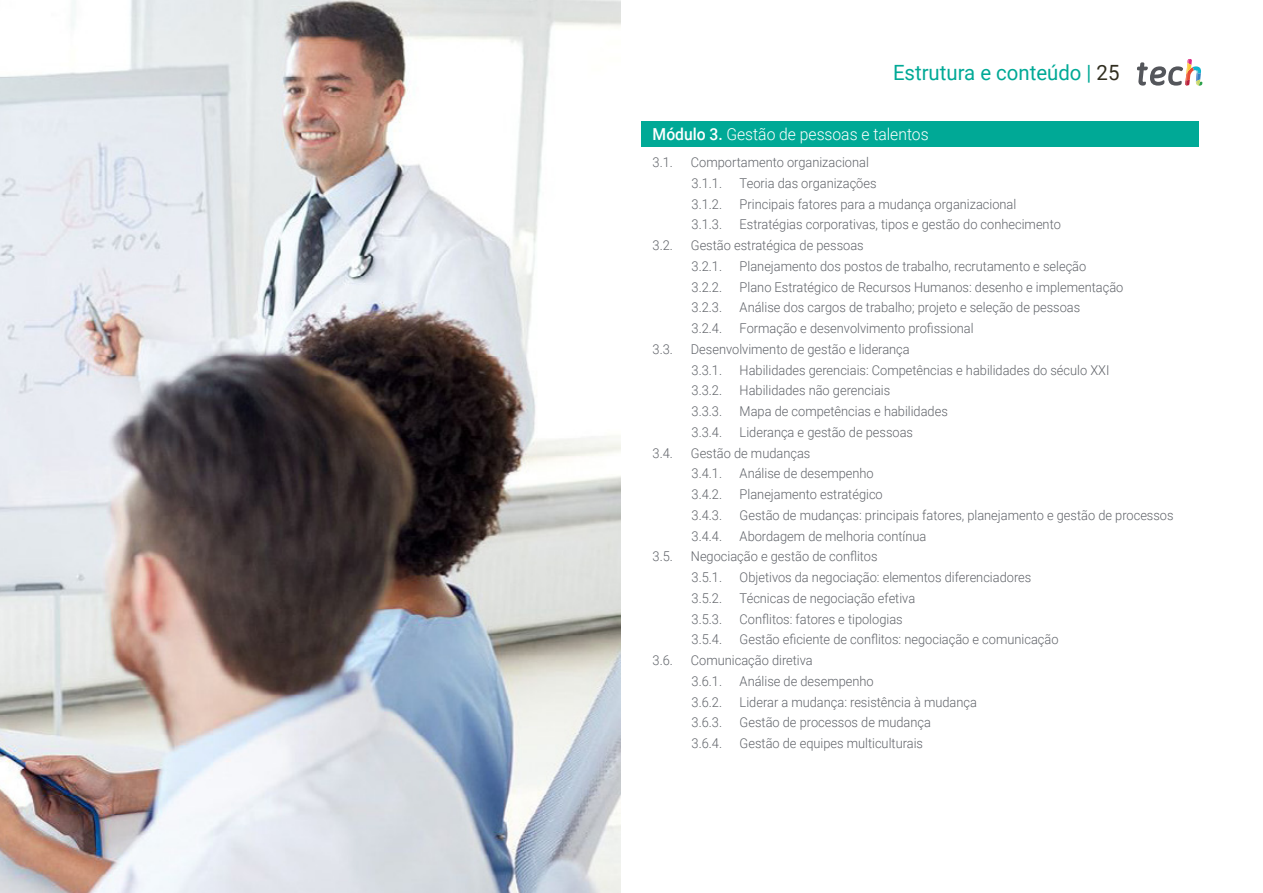
<style>
.page{position:relative;width:1263px;height:893px;background:#fff}
.page>*{position:absolute;margin:0;border:0;box-sizing:border-box;transform-origin:0 0}
.t1{font:21px "Roboto";color:#00a996}
.t2{font:300 16.5px "Roboto";color:#fff;scale:.95 1}
.t3{font:300 13.5px/20.7px "Roboto";color:#61646a;scale:.95 1}
.s1{color:#312e20}
.s2{font-weight:500}
</style>
<div class="page">
<img style="left:0;top:0;width:621px;height:893px">
<svg style="left:1137px;top:59px;width:65px;height:27px"></svg>
<div style="left:642px;top:121px;width:557px;height:25px;background:#00a996"></div>
<h1 class="t1" style="left:893px;top:57px;width:228px">Estrutura e conteúdo | <span class="s1">25</span></h1>
<p class="t2" style="left:653px;top:123px;width:292px"><span class="s2">Módulo 3.</span> Gestão de pessoas e talentos</p>
<p class="t3" style="left:653px;top:151px;width:23px">3.1.</p>
<p class="t3" style="left:691px;top:151px;width:189px">Comportamento organizacional<br>3.1.1.</p>
<p class="t3" style="left:740px;top:172px;width:146px">Teoria das organizações</p>
<p class="t3" style="left:692px;top:193px;width:34px">3.1.2.</p>
<p class="t3" style="left:740px;top:193px;width:293px">Principais fatores para a mudança organizacional</p>
<p class="t3" style="left:692px;top:214px;width:34px">3.1.3.</p>
<p class="t3" style="left:740px;top:214px;width:340px">Estratégias corporativas, tipos e gestão do conhecimento</p>
<p class="t3" style="left:653px;top:234px;width:23px">3.2.</p>
<p class="t3" style="left:691px;top:234px;width:183px">Gestão estratégica de pessoas<br>3.2.1.</p>
<p class="t3" style="left:740px;top:255px;width:366px">Planejamento dos postos de trabalho, recrutamento e seleção</p>
<p class="t3" style="left:692px;top:276px;width:34px">3.2.2.</p>
<p class="t3" style="left:740px;top:276px;width:405px">Plano Estratégico de Recursos Humanos: desenho e implementação</p>
<p class="t3" style="left:692px;top:297px;width:34px">3.2.3.</p>
<p class="t3" style="left:740px;top:297px;width:360px">Análise dos cargos de trabalho; projeto e seleção de pessoas</p>
<p class="t3" style="left:692px;top:317px;width:34px">3.2.4.</p>
<p class="t3" style="left:740px;top:317px;width:248px">Formação e desenvolvimento profissional</p>
<p class="t3" style="left:653px;top:338px;width:23px">3.3.</p>
<p class="t3" style="left:691px;top:338px;width:232px">Desenvolvimento de gestão e liderança<br>3.3.1.</p>
<p class="t3" style="left:740px;top:359px;width:391px">Habilidades gerenciais: Competências e habilidades do século XXI</p>
<p class="t3" style="left:692px;top:380px;width:34px">3.3.2.</p>
<p class="t3" style="left:740px;top:380px;width:160px">Habilidades não gerenciais</p>
<p class="t3" style="left:692px;top:400px;width:34px">3.3.3.</p>
<p class="t3" style="left:740px;top:400px;width:221px">Mapa de competências e habilidades</p>
<p class="t3" style="left:692px;top:421px;width:34px">3.3.4.</p>
<p class="t3" style="left:740px;top:421px;width:184px">Liderança e gestão de pessoas</p>
<p class="t3" style="left:653px;top:442px;width:23px">3.4.</p>
<p class="t3" style="left:691px;top:442px;width:127px">Gestão de mudanças<br>3.4.1.</p>
<p class="t3" style="left:740px;top:463px;width:143px">Análise de desempenho</p>
<p class="t3" style="left:692px;top:483px;width:34px">3.4.2.</p>
<p class="t3" style="left:740px;top:483px;width:152px">Planejamento estratégico</p>
<p class="t3" style="left:692px;top:504px;width:34px">3.4.3.</p>
<p class="t3" style="left:740px;top:504px;width:458px">Gestão de mudanças: principais fatores, planejamento e gestão de processos</p>
<p class="t3" style="left:692px;top:525px;width:34px">3.4.4.</p>
<p class="t3" style="left:740px;top:525px;width:198px">Abordagem de melhoria contínua</p>
<p class="t3" style="left:653px;top:546px;width:23px">3.5.</p>
<p class="t3" style="left:691px;top:546px;width:198px">Negociação e gestão de conflitos<br>3.5.1.</p>
<p class="t3" style="left:740px;top:566px;width:309px">Objetivos da negociação: elementos diferenciadores</p>
<p class="t3" style="left:692px;top:587px;width:34px">3.5.2.</p>
<p class="t3" style="left:740px;top:587px;width:186px">Técnicas de negociação efetiva</p>
<p class="t3" style="left:692px;top:608px;width:34px">3.5.3.</p>
<p class="t3" style="left:740px;top:608px;width:173px">Conflitos: fatores e tipologias</p>
<p class="t3" style="left:692px;top:629px;width:34px">3.5.4.</p>
<p class="t3" style="left:740px;top:629px;width:337px">Gestão eficiente de conflitos: negociação e comunicação</p>
<p class="t3" style="left:653px;top:649px;width:23px">3.6.</p>
<p class="t3" style="left:691px;top:649px;width:130px">Comunicação diretiva<br>3.6.1.</p>
<p class="t3" style="left:740px;top:670px;width:143px">Análise de desempenho</p>
<p class="t3" style="left:692px;top:691px;width:34px">3.6.2.</p>
<p class="t3" style="left:740px;top:691px;width:251px">Liderar a mudança: resistência à mudança</p>
<p class="t3" style="left:692px;top:712px;width:34px">3.6.3.</p>
<p class="t3" style="left:740px;top:712px;width:203px">Gestão de processos de mudança</p>
<p class="t3" style="left:692px;top:732px;width:34px">3.6.4.</p>
<p class="t3" style="left:740px;top:732px;width:195px">Gestão de equipes multiculturais</p>
</div>
